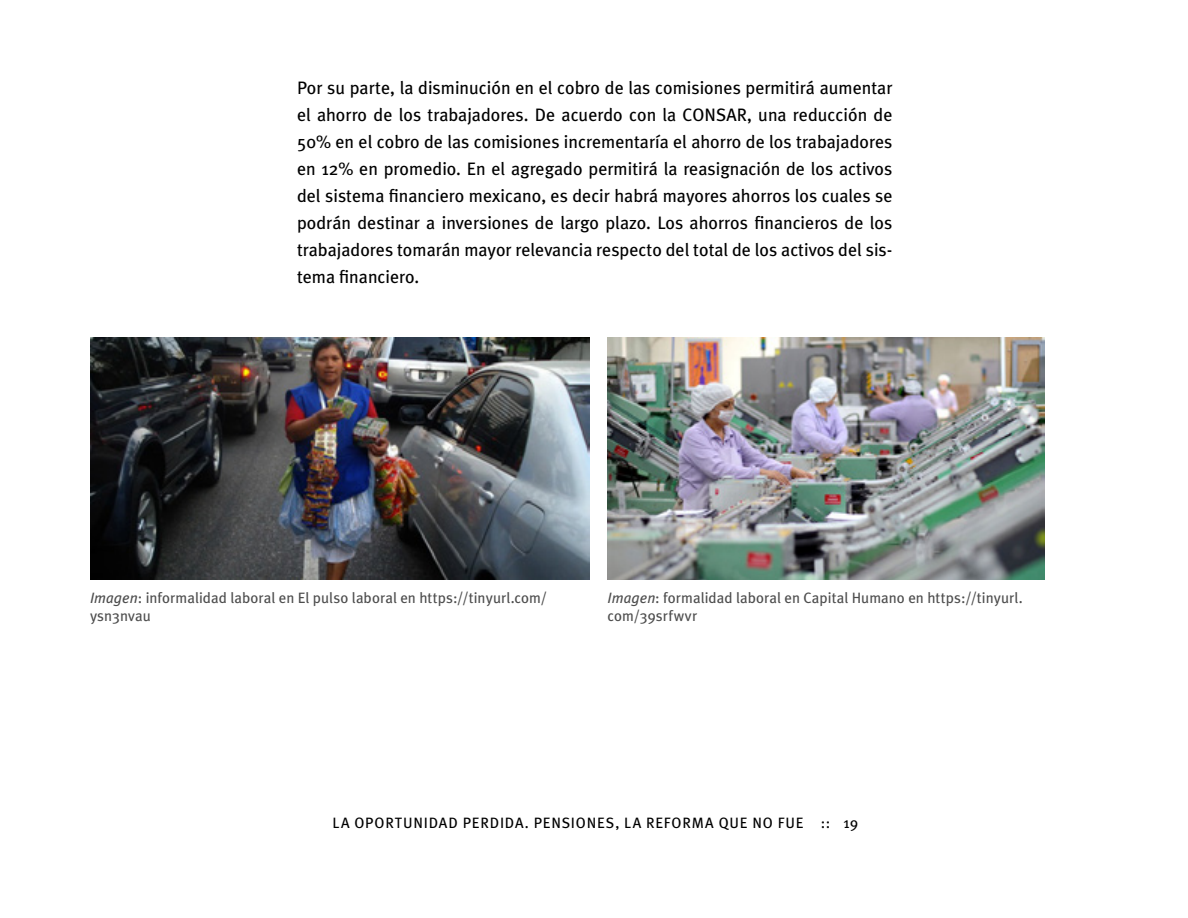
<style>
.page{position:relative;width:1188px;height:918px;background:#fff}
.page>*{position:absolute;margin:0;border:0;box-sizing:border-box;transform-origin:0 0}
.t1{font:18px/27px "Meta Plus";color:#000;text-align:justify}
.t2{font:15px/18px "Meta Plus";letter-spacing:.005em;color:#4d4d4d}
.t3{font:15px "Meta Plus";letter-spacing:.05em;color:#000}
.s1{font-style:italic}
</style>
<div class="page">
<img style="left:90px;top:338px;width:499px;height:241px">
<img style="left:608px;top:338px;width:436px;height:241px">
<p class="t1" style="left:297px;top:74px;width:597px">Por su parte, la disminución en el cobro de las comisiones permitirá aumentar el ahorro de los trabajadores. De acuerdo con la CONSAR, una reducción de 50% en el cobro de las comisiones incrementaría el ahorro de los trabajadores en 12% en promedio. En el agregado permitirá la reasignación de los activos del sistema financiero mexicano, es decir habrá mayores ahorros los cuales se podrán destinar a inversiones de largo plazo. Los ahorros financieros de los trabajadores tomarán mayor relevancia respecto del total de los activos del sis&shy;tema financiero.</p>
<p class="t2" style="left:90px;top:588px;width:459px"><span class="s1">Imagen</span>: informalidad laboral en El pulso laboral en https://tinyurl.com/ ysn3nvau</p>
<p class="t2" style="left:608px;top:588px;width:417px"><span class="s1">Imagen</span>: formalidad laboral en Capital Humano en https://tinyurl. com/39srfwvr</p>
<p class="t3" style="left:333px;top:814px;width:527px">LA OPORTUNIDAD PERDIDA. PENSIONES, LA REFORMA QUE NO FUE :: 19</p>
</div>
